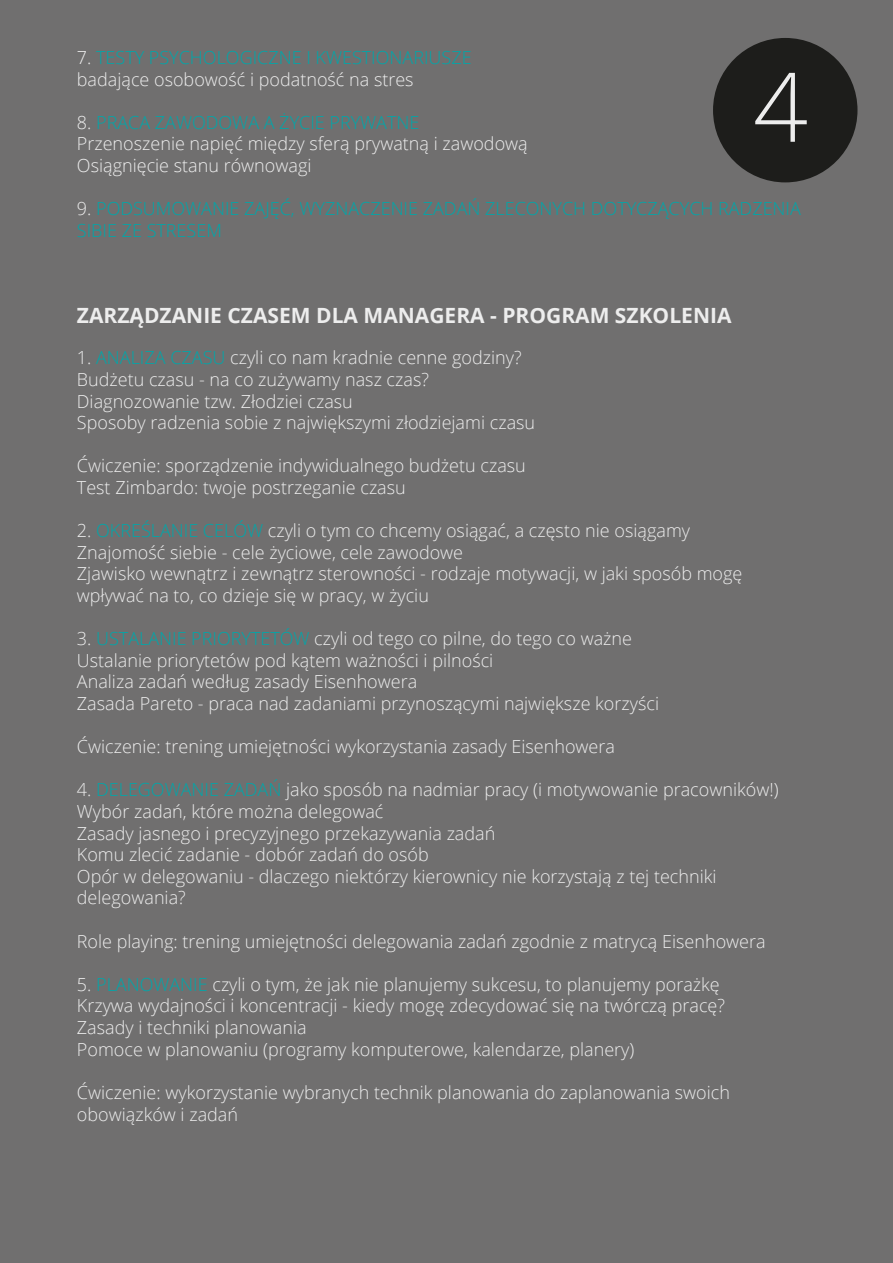
<style>
.page{position:relative;width:893px;height:1263px;background:#706f6f}
.page>*{position:absolute;margin:0;border:0;box-sizing:border-box;transform-origin:0 0}
.t1{font:300 96px "Open Sans";color:#ededed}
.t2{font:700 21px "Open Sans";color:#ededed}
.t3{font:300 18px/21.6px "Open Sans";color:#ededed}
.t4{font:300 18px/21.6px "Open Sans";color:#00a7aa}
.s1{color:#00a7aa}
.s2{color:#ededed}
</style>
<div class="page">
<div style="left:713px;top:38px;width:144px;height:144px;background:#1d1d1b;border-radius:50%"></div>
<p class="t3" style="left:77px;top:46px;width:396px">7. <span class="s1">TESTY PSYCHOLOGICZNE I KWESTIONARIUSZE </span>badające osobowość i podatność na stres</p>
<p class="t3" style="left:77px;top:111px;width:452px">8. <span class="s1">PRACA ZAWODOWA A ŻYCIE PRYWATNE<br></span>Przenoszenie napięć między sferą prywatną i zawodową<br>Osiągnięcie stanu równowagi</p>
<p class="t4" style="left:77px;top:197px;width:725px"><span class="s2">9.</span> PODSUMOWANIE ZAJĘĆ, WYZNACZENIE ZADAŃ ZLECONYCH DOTYCZĄCYCH RADZENIA<br>SIBIE ZE STRESEM</p>
<h1 class="t1" style="left:753px;top:41px;width:56px">4</h1>
<p class="t2" style="left:77px;top:301px;width:656px">ZARZĄDZANIE CZASEM DLA MANAGERA - PROGRAM SZKOLENIA</p>
<p class="t3" style="left:77px;top:347px;width:460px">1. <span class="s1">ANALIZA CZASU</span> czyli co nam kradnie cenne godziny?<br>Budżetu czasu - na co zużywamy nasz czas?<br>Diagnozowanie tzw. Złodziei czasu<br>Sposoby radzenia sobie z największymi złodziejami czasu</p>
<p class="t3" style="left:77px;top:455px;width:450px">Ćwiczenie: sporządzenie indywidualnego budżetu czasu<br>Test Zimbardo: twoje postrzeganie czasu</p>
<p class="t3" style="left:77px;top:519px;width:667px">2. <span class="s1">OKREŚLANIE CELÓW</span> czyli o tym co chcemy osiągać, a często nie osiągamy Znajomość siebie - cele życiowe, cele zawodowe<br>Zjawisko wewnątrz i zewnątrz sterowności - rodzaje motywacji, w jaki sposób mogę wpływać na to, co dzieje się w pracy, w życiu</p>
<p class="t3" style="left:77px;top:627px;width:584px">3. <span class="s1">USTALANIE PRIORYTETÓW</span> czyli od tego co pilne, do tego co ważne Ustalanie priorytetów pod kątem ważności i pilności<br>Analiza zadań według zasady Eisenhowera<br>Zasada Pareto - praca nad zadaniami przynoszącymi największe korzyści</p>
<p class="t3" style="left:77px;top:735px;width:540px">Ćwiczenie: trening umiejętności wykorzystania zasady Eisenhowera</p>
<p class="t3" style="left:77px;top:779px;width:703px">4. <span class="s1">DELEGOWANIE ZADAŃ</span> jako sposób na nadmiar pracy (i motywowanie pracowników!)<br>Wybór zadań, które można delegować<br>Zasady jasnego i precyzyjnego przekazywania zadań<br>Komu zlecić zadanie - dobór zadań do osób<br>Opór w delegowaniu - dlaczego niektórzy kierownicy nie korzystają z tej techniki delegowania?</p>
<p class="t3" style="left:77px;top:930px;width:690px">Role playing: trening umiejętności delegowania zadań zgodnie z matrycą Eisenhowera</p>
<p class="t3" style="left:77px;top:973px;width:650px">5. <span class="s1">PLANOWANIE</span> czyli o tym, że jak nie planujemy sukcesu, to planujemy porażkę Krzywa wydajności i koncentracji - kiedy mogę zdecydować się na twórczą pracę?<br>Zasady i techniki planowania<br>Pomoce w planowaniu (programy komputerowe, kalendarze, planery)</p>
<p class="t3" style="left:77px;top:1081px;width:655px">Ćwiczenie: wykorzystanie wybranych technik planowania do zaplanowania swoich obowiązków i zadań</p>
</div>
